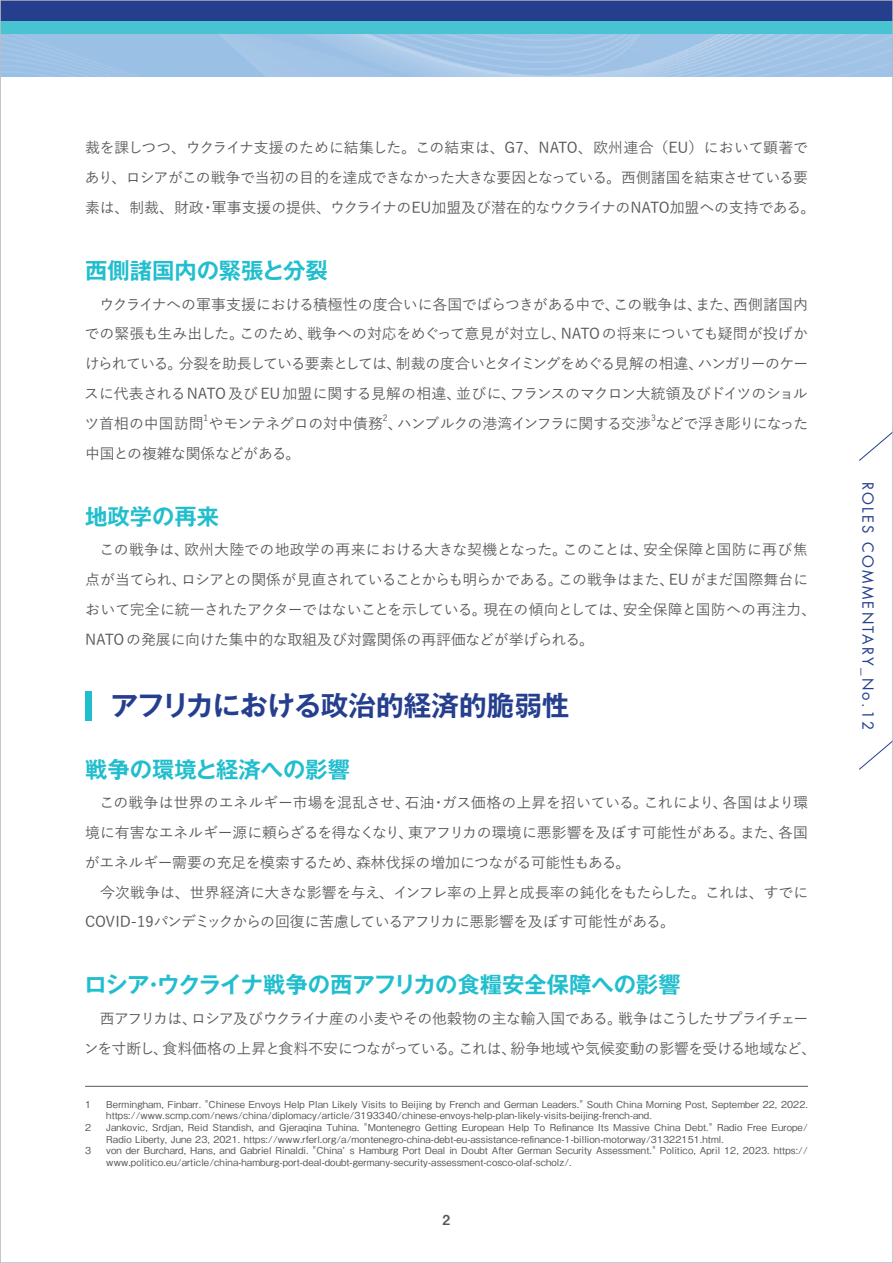
<style>
.page{position:relative;width:893px;height:1263px;background:#fff}
.page>*{position:absolute;margin:0;border:0;box-sizing:border-box;transform-origin:0 0}
.ROLES_本文{font:700 27.6px "Gothic MB101 Pro De";letter-spacing:-.005em;color:#253f8e}
.ROLES_中見出し{font:700 22.35px "Gothic MB101 Pro De";color:#21bece}
.ROLES_中見出し-2{font:14.85px/29.7px "Yu Gothic Std M";letter-spacing:-.02em;color:#57585a;text-align:justify}
.ROLES_本文-2{font:14.85px/29.7px "Yu Gothic Std M";letter-spacing:-.02em;color:#57585a}
.ROLES_小見出し{font:14.85px "Futura Std";letter-spacing:.15em;color:#253f8e}
.t1{font:13.8px "Midashi Go Pr 5 MB31";color:#57585a}
.ROLES_注釈2{font:500 9.6px/11.7px "Gothic BBB Pr 6";letter-spacing:.01em;color:#57585a}
.ROLES_中見出し-3{font:8.7px "Yu Gothic Std M";color:#57585a}
</style>
<div class="page">
<div style="left:85px;top:691px;width:6px;height:30px;background:#21bece"></div>
<img style="left:2px;top:34px;width:889px;height:43px">
<div style="left:0;top:0;width:893px;height:21px;background:#253f8e"></div>
<div style="left:0;top:21px;width:893px;height:13px;background:#47c3d2"></div>
<hr style="left:85px;top:1086px;width:723px;height:1px;background:#57585a">
<svg style="left:859px;top:433px;width:32px;height:28px"></svg>
<svg style="left:859px;top:742px;width:32px;height:28px"></svg>
<p class="ROLES_本文-2" style="left:85px;top:132px;width:732px">裁を課しつつ、ウクライナ支援のために結集した。この結束は、G7、NATO、欧州連合（EU）において顕著であり、ロシアがこの戦争で当初の目的を達成できなかった大きな要因となっている。西側諸国を結束させている要素は、制裁、財政・軍事支援の提供、ウクライナのEU加盟及び潜在的なウクライナのNATO加盟への支持である。</p>
<p class="ROLES_中見出し" style="left:85px;top:252px;width:244px">西側諸国内の緊張と分裂</p>
<p class="ROLES_中見出し-2" style="left:84px;top:288px;width:726px">　ウクライナへの軍事支援における積極性の度合いに各国でばらつきがある中で、この戦争は、また、西側諸国内での緊張も生み出した。このため、戦争への対応をめぐって意見が対立し、NATOの将来についても疑問が投げかけられている。分裂を助長している要素としては、制裁の度合いとタイミングをめぐる見解の相違、ハンガリーのケースに代表されるNATO及び EU加盟に関する見解の相違、並びに、フランスのマクロン大統領及びドイツのショルツ首相の中国訪問やモンテネグロの対中債務、ハンブルクの港湾インフラに関する交渉などで浮き彫りになった</p>
<p class="ROLES_中見出し-3" style="left:204px;top:412px;width:6px">1</p>
<p class="ROLES_中見出し-3" style="left:383px;top:412px;width:6px">2</p>
<p class="ROLES_中見出し-3" style="left:651px;top:412px;width:6px">3</p>
<p class="ROLES_中見出し-2" style="left:85px;top:437px;width:217px">中国との複雑な関係などがある。</p>
<p class="ROLES_中見出し" style="left:85px;top:498px;width:135px">地政学の再来</p>
<p class="ROLES_中見出し-2" style="left:85px;top:534px;width:733px;text-align:left">　この戦争は、欧州大陸での地政学の再来における大きな契機となった。このことは、安全保障と国防に再び焦点が当てられ、ロシアとの関係が見直されていることからも明らかである。この戦争はまた、EU がまだ国際舞台において完全に統一されたアクターではないことを示している。現在の傾向としては、安全保障と国防への再注力、NATOの発展に向けた集中的な取組及び対露関係の再評価などが挙げられる。</p>
<p class="ROLES_本文" style="left:111px;top:683px;width:461px">アフリカにおける政治的経済的脆弱性</p>
<p class="ROLES_中見出し" style="left:85px;top:750px;width:266px">戦争の環境と経済への影響</p>
<p class="ROLES_中見出し-2" style="left:85px;top:787px;width:724px">　この戦争は世界のエネルギー市場を混乱させ、石油・ガス価格の上昇を招いている。これにより、各国はより環境に有害なエネルギー源に頼らざるを得なくなり、東アフリカの環境に悪影響を及ぼす可能性がある。また、各国がエネルギー需要の充足を模索するため、森林伐採の増加につながる可能性もある。</p>
<p class="ROLES_本文-2" style="left:85px;top:876px;width:725px">　今次戦争は、世界経済に大きな影響を与え、インフレ率の上昇と成長率の鈍化をもたらした。これは、すでに<br>COVID-19パンデミックからの回復に苦慮しているアフリカに悪影響を及ぼす可能性がある。</p>
<p class="ROLES_中見出し" style="left:84px;top:966px;width:598px">ロシア・ウクライナ戦争の西アフリカの食糧安全保障への影響</p>
<p class="ROLES_中見出し-2" style="left:84px;top:1003px;width:734px">　西アフリカは、ロシア及びウクライナ産の小麦やその他穀物の主な輸入国である。戦争はこうしたサプライチェーンを寸断し、食料価格の上昇と食料不安につながっている。これは、紛争地域や気候変動の影響を受ける地域など、</p>
<p class="ROLES_注釈2" style="left:85px;top:1097px;width:8px">1</p>
<p class="ROLES_注釈2" style="left:106px;top:1097px;width:703px">Bermingham, Finbarr. "Chinese Envoys Help Plan Likely Visits to Beijing by French and German Leaders." South China Morning Post, September 22, 2022. https://www.scmp.com/news/china/diplomacy/article/3193340/chinese-envoys-help-plan-likely-visits-beijing-french-and.</p>
<p class="ROLES_注釈2" style="left:85px;top:1121px;width:8px">2</p>
<p class="ROLES_注釈2" style="left:106px;top:1121px;width:703px">Jankovic, Srdjan, Reid Standish, and Gjeraqina Tuhina. "Montenegro Getting European Help To Refinance Its Massive China Debt." Radio Free Europe/<br>Radio Liberty, June 23, 2021. https://www.rferl.org/a/montenegro-china-debt-eu-assistance-refinance-1-billion-motorway/31322151.html.</p>
<p class="ROLES_注釈2" style="left:85px;top:1144px;width:8px">3</p>
<p class="ROLES_注釈2" style="left:106px;top:1144px;width:703px">von der Burchard, Hans, and Gabriel Rinaldi. "China’ s Hamburg Port Deal in Doubt After German Security Assessment." Politico, April 12, 2023. https:// www.politico.eu/article/china-hamburg-port-deal-doubt-germany-security-assessment-cosco-olaf-scholz/.</p>
<h3 class="t1" style="left:443px;top:1208px;width:9px">2</h3>
<p class="ROLES_小見出し" style="left:877px;top:482px;width:250px;rotate:90deg">ROLES COMMENTARY_No.12</p>
</div>
